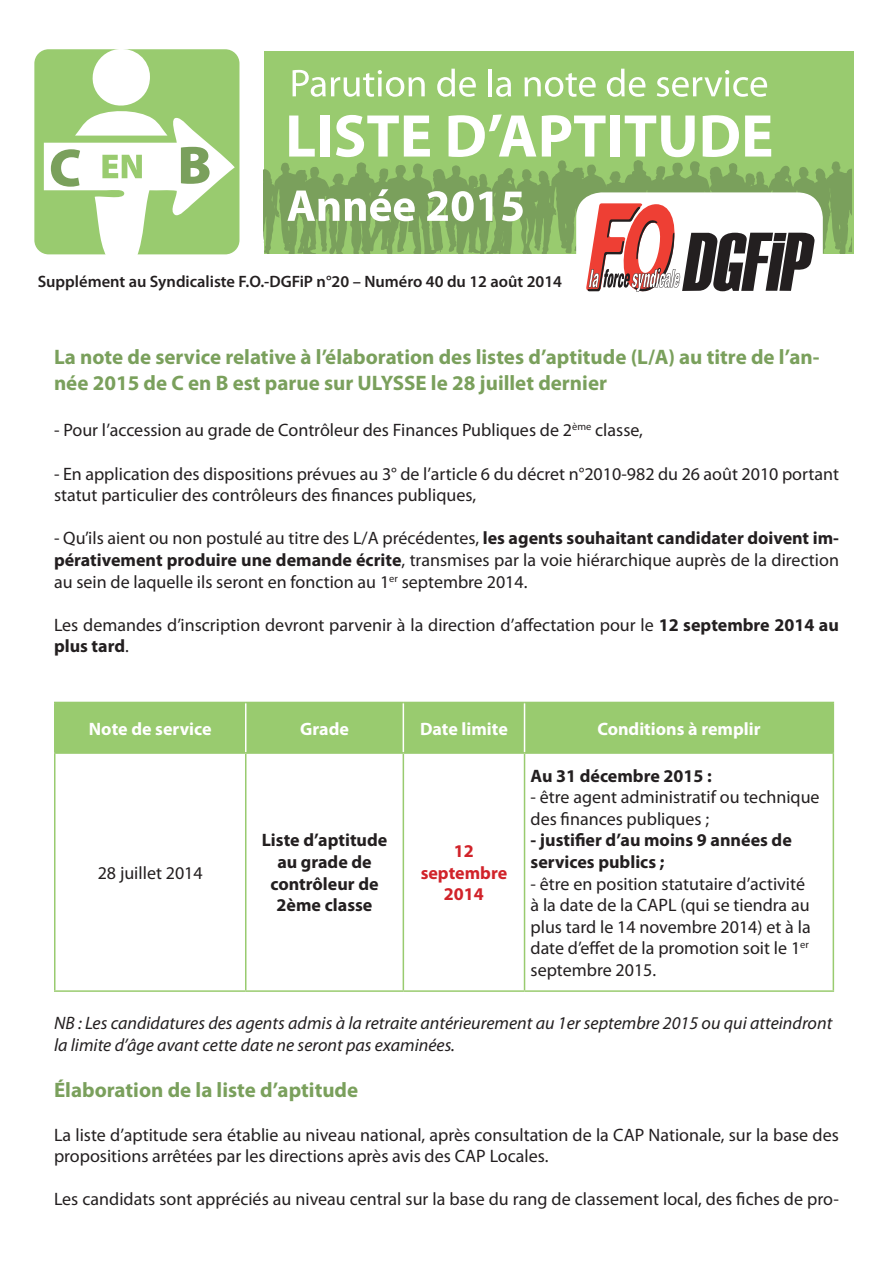
<style>
.page{position:relative;width:893px;height:1263px;background:#fff}
.page>*{position:absolute;margin:0;border:0;box-sizing:border-box;transform-origin:0 0}
.t1{font:700 21px/25.2px "Myriad Pro";color:#7aa05c}
.t2{font:18px/21.6px "Myriad Pro";color:#231f20}
.t3{font:italic 18px/21.6px "Myriad Pro";color:#231f20}
.t4{font:700 18px/21.6px "Myriad Pro";color:#231f20;text-align:center}
.t5{font:700 18px "Myriad Pro";color:#fff}
.t6{font:700 18px/21.6px "Myriad Pro";color:#d1232a;text-align:center}
.t7{font:600 16.5px "Myriad Pro";color:#231f20}
.s1{font-weight:700}
</style>
<div class="page">
<div style="left:264px;top:51px;width:589px;height:203px;background:#99cb6f"></div>
<div style="left:34px;top:49px;width:205px;height:205px;background:#99cb6f;border-radius:14px"></div>
<svg style="left:44px;top:49px;width:191px;height:206px"></svg>
<svg style="left:293px;top:70px;width:132px;height:27px"></svg>
<svg style="left:437px;top:69px;width:39px;height:28px"></svg>
<hr style="left:488px;top:69px;width:4px;height:27px;background:#fff">
<svg style="left:496px;top:77px;width:15px;height:20px"></svg>
<svg style="left:524px;top:73px;width:72px;height:24px"></svg>
<svg style="left:607px;top:69px;width:38px;height:28px"></svg>
<svg style="left:657px;top:70px;width:110px;height:27px"></svg>
<svg style="left:264px;top:114px;width:588px;height:178px"></svg>
<div style="left:56px;top:703px;width:777px;height:49px;background:#99cb6f"></div>
<hr style="left:245px;top:703px;width:1px;height:49px;background:#fff">
<hr style="left:403px;top:703px;width:1px;height:49px;background:#fff">
<hr style="left:524px;top:703px;width:1px;height:49px;background:#fff">
<hr style="left:54px;top:702px;width:192px;height:1px;background:#99cb6f">
<hr style="left:54px;top:703px;width:2px;height:49px;background:#99cb6f">
<hr style="left:246px;top:702px;width:157px;height:1px;background:#99cb6f">
<hr style="left:403px;top:702px;width:121px;height:1px;background:#99cb6f">
<hr style="left:524px;top:702px;width:310px;height:1px;background:#99cb6f">
<hr style="left:833px;top:703px;width:1px;height:49px;background:#99cb6f">
<hr style="left:54px;top:752px;width:192px;height:2px;background:#99cb6f">
<hr style="left:246px;top:752px;width:157px;height:2px;background:#99cb6f">
<hr style="left:403px;top:752px;width:121px;height:2px;background:#99cb6f">
<hr style="left:524px;top:752px;width:310px;height:2px;background:#99cb6f">
<hr style="left:54px;top:754px;width:2px;height:236px;background:#99cb6f">
<hr style="left:245px;top:754px;width:1px;height:236px;background:#99cb6f">
<hr style="left:403px;top:754px;width:1px;height:236px;background:#99cb6f">
<hr style="left:524px;top:754px;width:1px;height:236px;background:#99cb6f">
<hr style="left:833px;top:754px;width:1px;height:236px;background:#99cb6f">
<hr style="left:54px;top:990px;width:192px;height:2px;background:#99cb6f">
<hr style="left:246px;top:990px;width:157px;height:2px;background:#99cb6f">
<hr style="left:403px;top:990px;width:121px;height:2px;background:#99cb6f">
<hr style="left:524px;top:990px;width:310px;height:2px;background:#99cb6f">
<p class="t7" style="left:38px;top:271px;width:526px">Supplément au Syndicaliste F.O.-DGFiP n°20 – Numéro 40 du 12 août 2014</p>
<p class="t1" style="left:54px;top:344px;width:767px">La note de service relative à l’élaboration des listes d’aptitude (L/A) au titre de l’an&shy;née 2015 de C en B est parue sur ULYSSE le 28 juillet dernier</p>
<p class="t2" style="left:54px;top:419px;width:590px">- Pour l’accession au grade de Contrôleur des Finances Publiques de 2<sup>ème</sup> classe,</p>
<p class="t2" style="left:54px;top:462px;width:786px">- En application des dispositions prévues au 3° de l’article 6 du décret n°2010-982 du 26 août 2010 portant statut particulier des contrôleurs des finances publiques,</p>
<p class="t2" style="left:54px;top:527px;width:786px;text-align:justify">- Qu’ils aient ou non postulé au titre des L/A précédentes, <span class="s1">les agents souhaitant candidater doivent im&shy;pérativement produire une demande écrite</span>, transmises par la voie hiérarchique auprès de la direction au sein de laquelle ils seront en fonction au 1<sup>er</sup> septembre 2014.</p>
<p class="t2" style="left:54px;top:614px;width:786px">Les demandes d’inscription devront parvenir à la direction d’affectation pour le <span class="s1">12 septembre 2014 au plus tard</span>.</p>
<p class="t5" style="left:89px;top:717px;width:124px">Note de service</p>
<p class="t5" style="left:300px;top:717px;width:50px">Grade</p>
<p class="t5" style="left:420px;top:717px;width:89px">Date limite</p>
<p class="t5" style="left:597px;top:717px;width:165px">Conditions à remplir</p>
<p class="t4" style="left:530px;top:764px;width:183px">Au 31 décembre 2015 :</p>
<p class="t2" style="left:530px;top:786px;width:291px">- être agent administratif ou technique des finances publiques ;</p>
<p class="t4" style="left:530px;top:829px;width:263px;text-align:left">- justifier d’au moins 9 années de services publics ;</p>
<p class="t2" style="left:530px;top:872px;width:282px">- être en position statutaire d’activité à la date de la CAPL (qui se tiendra au plus tard le 14 novembre 2014) et à la date d’effet de la promotion soit le 1<sup>er </sup>septembre 2015.</p>
<p class="t3" style="left:54px;top:1012px;width:780px">NB : Les candidatures des agents admis à la retraite antérieurement au 1er septembre 2015 ou qui atteindront la limite d’âge avant cette date ne seront pas examinées.</p>
<p class="t1" style="left:54px;top:1077px;width:306px">Élaboration de la liste d’aptitude</p>
<p class="t2" style="left:54px;top:1123px;width:786px">La liste d’aptitude sera établie au niveau national, après consultation de la CAP Nationale, sur la base des propositions arrêtées par les directions après avis des CAP Locales.</p>
<p class="t2" style="left:54px;top:1188px;width:786px">Les candidats sont appréciés au niveau central sur la base du rang de classement local, des fiches de pro-</p>
<p class="t4" style="left:262px;top:829px;width:127px">Liste d’aptitude au grade de contrôleur de<br>2ème classe</p>
<p class="t6" style="left:454px;top:840px;width:21px">12</p>
<p class="t2" style="left:98px;top:862px;width:107px">28 juillet 2014</p>
<p class="t6" style="left:421px;top:861px;width:88px">septembre<br>2014</p>
</div>
